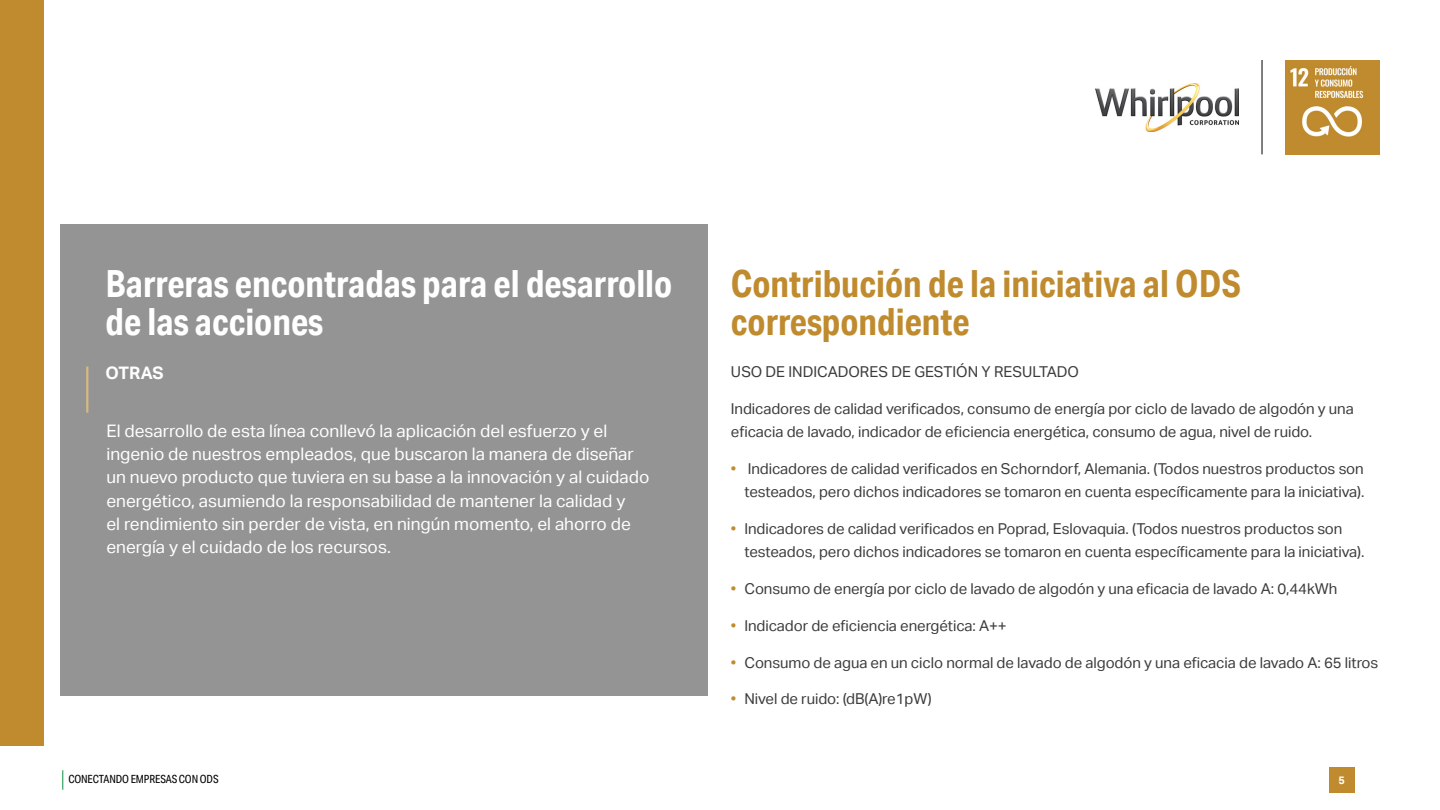
<style>
.page{position:relative;width:1440px;height:810px;background:#fff}
.page>*{position:absolute;margin:0;border:0;box-sizing:border-box;transform-origin:0 0}
.t1{font:700 37.5px/38.2px "Aktiv Grotesk Cd";color:#fff}
.t2{font:700 37.5px/38.2px "Aktiv Grotesk Cd";color:#bf8b2e}
.t3{font:17.25px/23.2px "Aktiv Grotesk";color:#fff}
.t4{font:700 17.25px "Aktiv Grotesk";letter-spacing:-.01em;color:#fff}
.t5{font:15px/23.2px "Aktiv Grotesk";letter-spacing:-.005em;color:#3c3c3b}
.t6{font:11.25px "Aktiv Grotesk Cd";letter-spacing:-.01em;color:#000}
.t7{font:700 10.88px "Aktiv Grotesk";color:#fff}
.s1{color:#bf8b2e}
</style>
<div class="page">
<svg style="left:62px;top:770px;width:1px;height:20px"></svg>
<img style="left:1285px;top:60px;width:95px;height:95px">
<hr style="left:1262px;top:60px;width:1px;height:94px;background:#000">
<div style="left:1329px;top:767px;width:25px;height:26px;background:#bf8b2e"></div>
<img style="left:1096px;top:84px;width:143px;height:47px">
<div style="left:0;top:0;width:44px;height:746px;background:#bf8b2e"></div>
<div style="left:60px;top:225px;width:648px;height:471px;background:#949494"></div>
<hr style="left:86px;top:367px;width:2px;height:46px;background:#d8b982">
<h1 class="t1" style="left:106px;top:264px;width:568px">Barreras encontradas para el desarrollo de las acciones</h1>
<p class="t4" style="left:106px;top:363px;width:60px">OTRAS</p>
<p class="t3" style="left:106px;top:419px;width:545px">El desarrollo de esta línea conllevó la aplicación del esfuerzo y el ingenio de nuestros empleados, que buscaron la manera de diseñar un nuevo producto que tuviera en su base a la innovación y al cuidado energético, asumiendo la responsabilidad de mantener la calidad y<br>el rendimiento sin perder de vista, en ningún momento, el ahorro de energía y el cuidado de los recursos.</p>
<h1 class="t2" style="left:731px;top:264px;width:512px">Contribución de la iniciativa al ODS correspondiente</h1>
<p class="t5" style="left:731px;top:360px;width:350px">USO DE INDICADORES DE GESTIÓN Y RESULTADO</p>
<p class="t5" style="left:731px;top:397px;width:624px">Indicadores de calidad verificados, consumo de energía por ciclo de lavado de algodón y una eficacia de lavado, indicador de eficiencia energética, consumo de agua, nivel de ruido.</p>
<p class="t5" style="left:731px;top:457px;width:635px;text-align:right"><span class="s1">•</span> Indicadores de calidad verificados en Schorndorf, Alemania. (Todos nuestros productos son testeados, pero dichos indicadores se tomaron en cuenta específicamente para la iniciativa).</p>
<p class="t5" style="left:744px;top:517px;width:622px;text-indent:-14px"><span class="s1">•</span> Indicadores de calidad verificados en Poprad, Eslovaquia. (Todos nuestros productos son testeados, pero dichos indicadores se tomaron en cuenta específicamente para la iniciativa).</p>
<p class="t5" style="left:731px;top:577px;width:608px"><span class="s1">•</span> Consumo de energía por ciclo de lavado de algodón y una eficacia de lavado A: 0,44kWh</p>
<p class="t5" style="left:731px;top:614px;width:277px"><span class="s1">•</span> Indicador de eficiencia energética: A++</p>
<p class="t5" style="left:731px;top:651px;width:649px"><span class="s1">•</span> Consumo de agua en un ciclo normal de lavado de algodón y una eficacia de lavado A: 65 litros</p>
<p class="t5" style="left:731px;top:687px;width:202px"><span class="s1">•</span> Nivel de ruido: (dB(A)re1pW)</p>
<p class="t6" style="left:68px;top:773px;width:152px">CONECTANDO EMPRESAS CON ODS</p>
<p class="t7" style="left:1338px;top:774px;width:8px">5</p>
</div>
